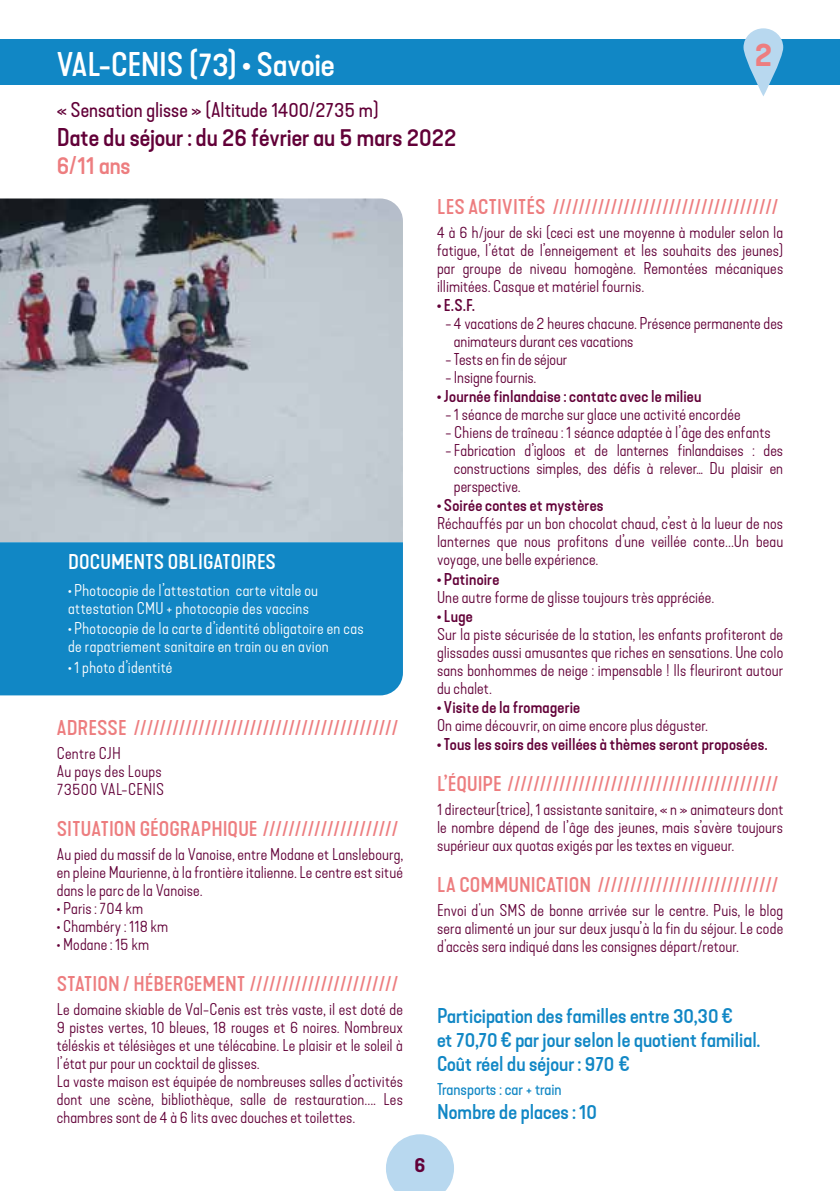
<style>
.page{position:relative;width:840px;height:1191px;background:#fff}
.page>*{position:absolute;margin:0;border:0;box-sizing:border-box;transform-origin:0 0}
.t1{font:500 expanded 32px "Kapra Neue";letter-spacing:-.005em;color:#fff}
.t2{font:600 expanded 32px "Kapra Neue";color:#ed7d7f}
.t3{font:500 expanded 24px "Kapra Neue";letter-spacing:-.005em;color:#620038}
.t4{font:500 expanded 24px "Kapra Neue";color:#ed7d7f}
.t5{font:500 expanded 20px "Kapra Neue";letter-spacing:.01em;color:#ed7d7f}
.t6{font:500 expanded 20px/24px "Kapra Neue";color:#1187c5}
.t7{font:expanded 20px "Kapra Neue";color:#620038}
.t8{font:500 expanded 20px "Kapra Neue";letter-spacing:.005em;color:#fff}
.t9{font:600 expanded 20px "Kapra Neue";color:#620038}
.t10{font:300 expanded 16px/18px "Kapra Neue";letter-spacing:.005em;color:#620038;text-align:justify}
.t11{font:300 expanded 16px/18px "Kapra Neue";letter-spacing:.015em;color:#fff}
.t12{font:500 expanded 16px "Kapra Neue";letter-spacing:.015em;color:#620038}
.t13{font:expanded 16px "Kapra Neue";color:#1187c5}
</style>
<div class="page">
<svg style="left:386px;top:1134px;width:68px;height:57px"></svg>
<div style="left:0;top:40px;width:839px;height:45px;background:#1187c5"></div>
<svg style="left:743px;top:28px;width:39px;height:68px;fill:#b8d8ef"></svg>
<img style="left:0;top:198px;width:403px;height:344px">
<div style="left:0;top:542px;width:403px;height:153px;background:#1187c5"></div>
<h1 class="t1" style="left:57px;top:45px;width:279px">VAL-CENIS (73) • Savoie</h1>
<p class="t7" style="left:57px;top:97px;width:323px">« Sensation glisse » (Altitude 1400/2735 m)</p>
<h2 class="t3" style="left:57px;top:122px;width:401px">Date du séjour : du 26 février au 5 mars 2022</h2>
<h2 class="t4" style="left:57px;top:151px;width:75px">6/11 ans</h2>
<h1 class="t2" style="left:754px;top:34px;width:19px">2</h1>
<p class="t8" style="left:68px;top:549px;width:209px">DOCUMENTS OBLIGATOIRES</p>
<p class="t11" style="left:68px;top:581px;width:251px">• Photocopie de l’attestation carte vitale ou attestation CMU + photocopie des vaccins</p>
<p class="t11" style="left:68px;top:620px;width:297px">• Photocopie de la carte d’identité obligatoire en cas de rapatriement sanitaire en train ou en avion</p>
<p class="t11" style="left:68px;top:659px;width:106px">•1 photo d’identité</p>
<p class="t5" style="left:57px;top:716px;width:343px">ADRESSE /////////////////////////////////////////</p>
<p class="t10" style="left:57px;top:744px;width:109px;text-align:left">Centre CJH<br>Au pays des Loups<br>73500 VAL-CENIS</p>
<p class="t5" style="left:57px;top:816px;width:343px">SITUATION GÉOGRAPHIQUE /////////////////////</p>
<p class="t10" style="left:57px;top:845px;width:347px">Au pied du massif de la Vanoise, entre Modane et Lanslebourg, en pleine Maurienne, à la frontière italienne. Le centre est situé dans le parc de la Vanoise.</p>
<p class="t10" style="left:57px;top:899px;width:88px">• Paris : 704 km</p>
<p class="t10" style="left:57px;top:917px;width:113px">• Chambéry : 118 km</p>
<p class="t10" style="left:57px;top:935px;width:94px">• Modane : 15 km</p>
<p class="t5" style="left:57px;top:971px;width:343px">STATION / HÉBERGEMENT ///////////////////////</p>
<p class="t10" style="left:57px;top:1000px;width:347px;text-align:left">Le domaine skiable de Val-Cenis est très vaste, il est doté de 9 pistes vertes, 10 bleues, 18 rouges et 6 noires. Nombreux téléskis et télésièges et une télécabine. Le plaisir et le soleil à l’état pur pour un cocktail de glisses.<br>La vaste maison est équipée de nombreuses salles d’activités dont une scène, bibliothèque, salle de restauration.... Les chambres sont de 4 à 6 lits avec douches et toilettes.</p>
<p class="t5" style="left:437px;top:194px;width:343px">LES ACTIVITÉS ///////////////////////////////////</p>
<p class="t10" style="left:437px;top:223px;width:347px">4 à 6 h/jour de ski (ceci est une moyenne à moduler selon la fatigue, l’état de l’enneigement et les souhaits des jeunes) par groupe de niveau homogène. Remontées mécaniques illimitées. Casque et matériel fournis.</p>
<p class="t12" style="left:437px;top:295px;width:39px">• E.S.F.</p>
<p class="t10" style="left:453px;top:314px;width:330px;text-indent:-8px">- 4 vacations de 2 heures chacune. Présence permanente des animateurs durant ces vacations</p>
<p class="t10" style="left:445px;top:350px;width:123px">- Tests en fin de séjour</p>
<p class="t10" style="left:445px;top:368px;width:92px">- Insigne fournis.</p>
<p class="t12" style="left:437px;top:386px;width:266px">• Journée finlandaise : contatc avec le milieu</p>
<p class="t10" style="left:445px;top:405px;width:296px">- 1 séance de marche sur glace une activité encordée</p>
<p class="t10" style="left:445px;top:423px;width:326px">- Chiens de traîneau : 1 séance adaptée à l’âge des enfants</p>
<p class="t10" style="left:453px;top:441px;width:330px;text-indent:-8px">- Fabrication d’igloos et de lanternes finlandaises : des constructions simples, des défis à relever… Du plaisir en perspective.</p>
<p class="t12" style="left:437px;top:496px;width:168px">• Soirée contes et mystères</p>
<p class="t10" style="left:437px;top:515px;width:347px">Réchauffés par un bon chocolat chaud, c’est à la lueur de nos lanternes que nous profitons d’une veillée conte...Un beau voyage, une belle expérience.</p>
<p class="t12" style="left:437px;top:569px;width:64px">• Patinoire</p>
<p class="t10" style="left:437px;top:588px;width:278px">Une autre forme de glisse toujours très appréciée.</p>
<p class="t12" style="left:437px;top:606px;width:37px">• Luge</p>
<p class="t10" style="left:437px;top:625px;width:347px">Sur la piste sécurisée de la station, les enfants profiteront de glissades aussi amusantes que riches en sensations. Une colo sans bonhommes de neige : impensable ! Ils fleuriront autour du chalet.</p>
<p class="t12" style="left:437px;top:697px;width:144px">• Visite de la fromagerie</p>
<p class="t10" style="left:437px;top:716px;width:272px">On aime découvrir, on aime encore plus déguster.</p>
<p class="t12" style="left:437px;top:734px;width:332px">•Tous les soirs des veillées à thèmes seront proposées.</p>
<p class="t5" style="left:437px;top:772px;width:343px">L’ÉQUIPE //////////////////////////////////////////</p>
<p class="t10" style="left:437px;top:800px;width:347px">1 directeur(trice), 1 assistante sanitaire, « n » animateurs dont le nombre dépend de l’âge des jeunes, mais s’avère toujours supérieur aux quotas exigés par les textes en vigueur.</p>
<p class="t5" style="left:437px;top:872px;width:343px">LA COMMUNICATION ////////////////////////////</p>
<p class="t10" style="left:437px;top:901px;width:347px">Envoi d'un SMS de bonne arrivée sur le centre. Puis, le blog sera alimenté un jour sur deux jusqu’à la fin du séjour. Le code d'accès sera indiqué dans les consignes départ/retour.</p>
<p class="t6" style="left:437px;top:1004px;width:324px">Participation des familles entre 30,30€<br>et 70,70€ par jour selon le quotient familial.<br>Coût réel du séjour : 970 €</p>
<p class="t13" style="left:437px;top:1079px;width:126px">Transports : car + train</p>
<p class="t6" style="left:437px;top:1100px;width:161px">Nombre de places : 10</p>
<p class="t9" style="left:414px;top:1152px;width:13px">6</p>
</div>
